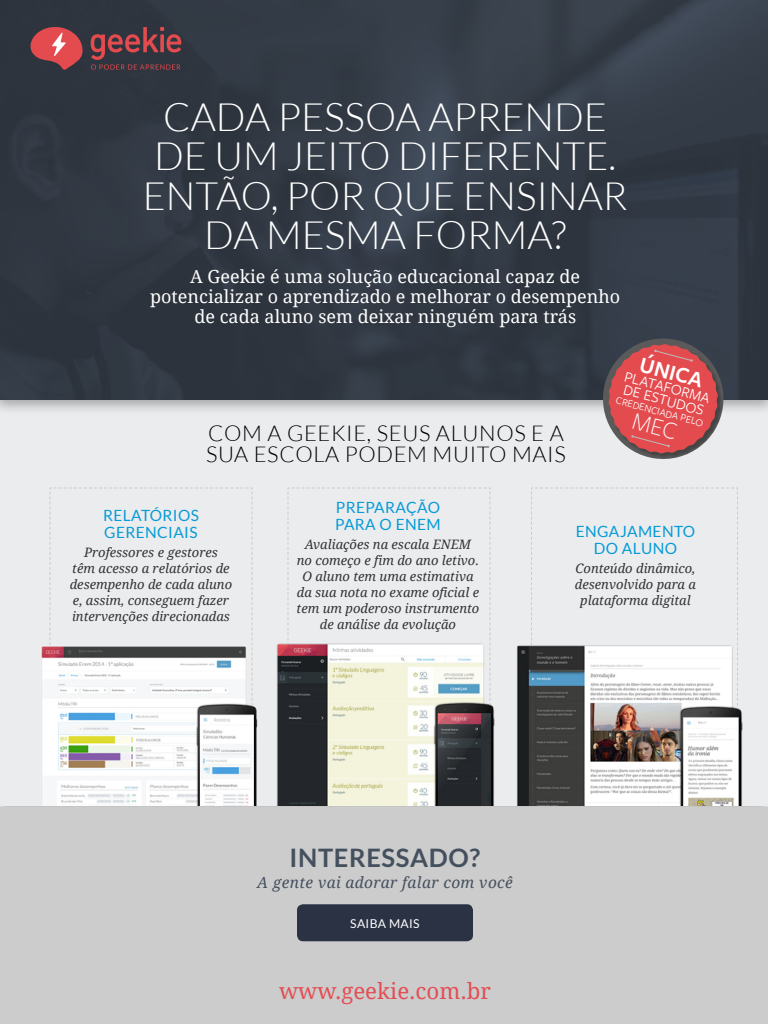
<style>
.page{position:relative;width:768px;height:1024px;background:#fff}
.page>*{position:absolute;margin:0;border:0;box-sizing:border-box;transform-origin:0 0}
.t1{font:300 39.1px/39.6px "Lato";color:#fff;text-align:center}
.t2{font:700 25.5px "Lato";letter-spacing:.025em;color:#45505f}
.t3{font:600 22.8px "Freight Sans Pro";color:#fff}
.t4{font:22.3px "Droid Serif";color:#e34e54}
.t5{font:300 21.8px/21.8px "Lato";letter-spacing:.03em;color:#000}
.t6{font:18px/20px "Droid Serif";color:#fff;text-align:center}
.t7{font:15.5px/17px "Lato";letter-spacing:.025em;color:#079bd7}
.t8{font:italic 15.5px "Droid Serif";letter-spacing:.025em;color:#45505f}
.t9{font:15.5px/13.2px "Freight Sans Pro";color:#fff}
.t10{font:italic 13px/16px "Droid Serif";color:#333;text-align:center}
.t11{font:12.2px "Lato";letter-spacing:.025em;color:#fff}
.t12{font:10.7px "Freight Sans Pro";color:#fff}
</style>
<div class="page">
<div style="left:0;top:391px;width:768px;height:415px;background:#ebecee"></div>
<svg style="left:287px;top:487px;width:204px;height:320px"></svg>
<svg style="left:530px;top:487px;width:208px;height:320px"></svg>
<svg style="left:49px;top:487px;width:204px;height:320px"></svg>
<div style="left:0;top:807px;width:768px;height:217px;background:#ccc"></div>
<div style="left:297px;top:904px;width:176px;height:37px;background:#2a3243;border-radius:6px"></div>
<img style="left:41px;top:639px;width:217px;height:167px">
<img style="left:276px;top:641px;width:219px;height:165px">
<div style="left:0;top:0;width:768px;height:415px;background:#000;opacity:.3"></div>
<img style="left:0;top:0;width:768px;height:400px">
<svg style="left:30px;top:27px;width:53px;height:43px;background:#ab4c51"></svg>
<svg style="left:91px;top:27px;width:90px;height:43px;background:#603a42"></svg>
<img style="left:517px;top:637px;width:226px;height:169px">
<svg style="left:599px;top:334px;width:129px;height:125px;background:#b35e62"></svg>
<p class="t1" style="left:143px;top:97px;width:486px">CADA PESSOA APRENDE<br>DE UM JEITO DIFERENTE.<br>ENTÃO, POR QUE ENSINAR<br>DA MESMA FORMA?</p>
<p class="t6" style="left:150px;top:267px;width:472px">A Geekie é uma solução educacional capaz de potencializar o aprendizado e melhorar o desempenho de cada aluno sem deixar ninguém para trás</p>
<p class="t5" style="left:206px;top:422px;width:361px">COM A GEEKIE, SEUS ALUNOS E A<br>SUA ESCOLA PODEM MUITO MAIS</p>
<p class="t3" style="left:644px;top:349px;width:66px;rotate:15deg">ÚNICA</p>
<p class="t9" style="left:627px;top:369px;width:89px;rotate:15deg">PLATAFORMA<br>DE ESTUDOS</p>
<p class="t12" style="left:618px;top:393px;width:92px;rotate:15deg">CREDENCIADA PELO</p>
<p class="t7" style="left:103px;top:507px;width:97px">RELATÓRIOS<br>GERENCIAIS</p>
<p class="t10" style="left:70px;top:545px;width:164px">Professores e gestores<br>têm acesso a relatórios de desempenho de cada aluno e, assim, conseguem fazer intervenções direcionadas</p>
<p class="t7" style="left:335px;top:499px;width:107px">PREPARAÇÃO<br>PARA O ENEM</p>
<p class="t10" style="left:297px;top:536px;width:184px">Avaliações na escala ENEM no começo e fim do ano letivo.<br>O aluno tem uma estimativa da sua nota no exame oficial e tem um poderoso instrumento de análise da evolução</p>
<p class="t7" style="left:576px;top:523px;width:121px;text-align:center">ENGAJAMENTO<br>DO ALUNO</p>
<p class="t10" style="left:575px;top:561px;width:123px">Conteúdo dinâmico, desenvolvido para a plataforma digital</p>
<p class="t2" style="left:290px;top:843px;width:192px">INTERESSADO?</p>
<p class="t8" style="left:257px;top:873px;width:257px">A gente vai adorar falar com você</p>
<p class="t11" style="left:350px;top:917px;width:71px">SAIBA MAIS</p>
<p class="t4" style="left:279px;top:978px;width:213px">www.geekie.com.br</p>
</div>
